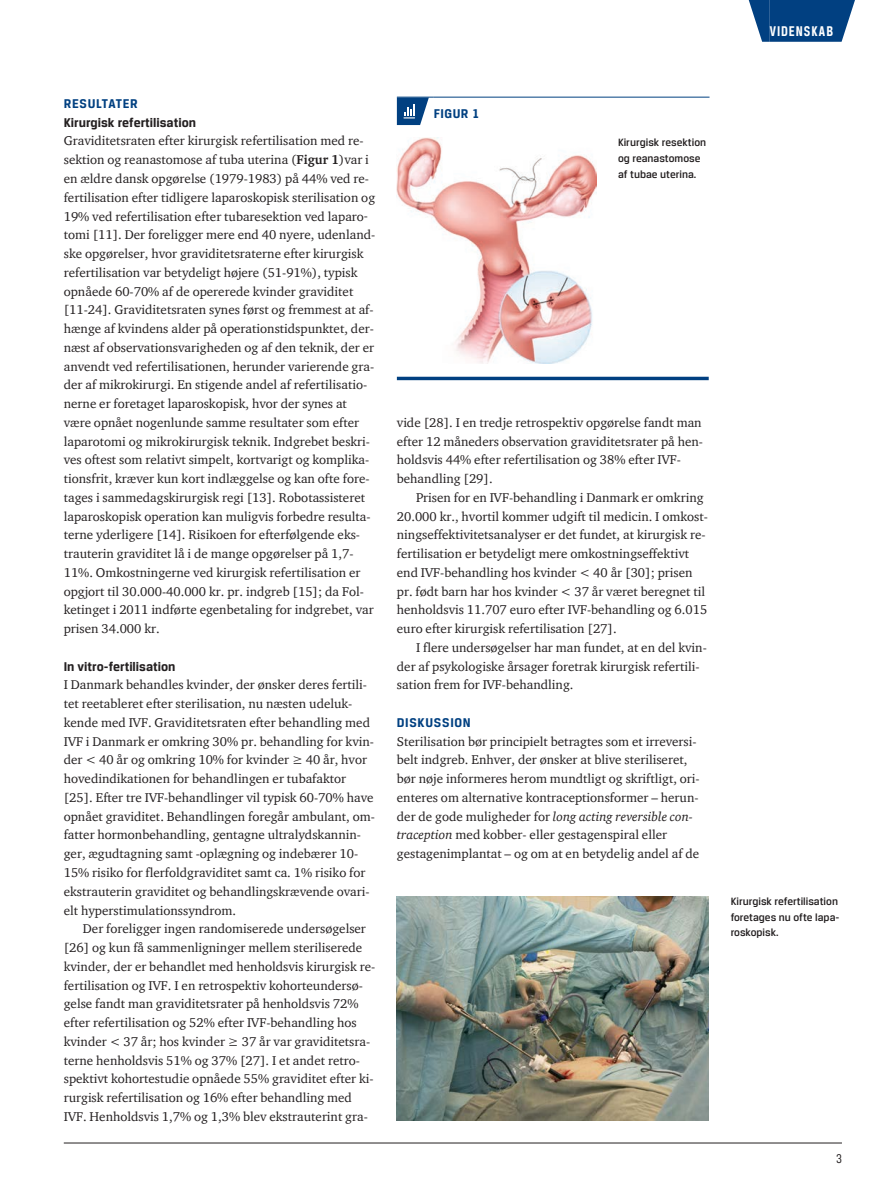
<style>
.page{position:relative;width:893px;height:1191px;background:#fff}
.page>*{position:absolute;margin:0;border:0;box-sizing:border-box;transform-origin:0 0}
.t1{font:700 15px "Breuer Condensed";letter-spacing:.065em;color:#fff}
.t2{font:700 13.5px "Breuer Text";color:#231f20}
.t3{font:700 13.5px "Breuer Text";letter-spacing:.05em;color:#014081}
.t4{font:13.5px "Breuer Condensed";color:#231f20}
.t5{font:13.05px/18.8px "ITC Charter Com";color:#231f20}
.t6{font:500 11.25px/15.8px "Breuer Text";color:#231f20}
.s1{font-weight:700}
.s2{font-style:italic}
</style>
<div class="page">
<hr style="left:64px;top:1142px;width:778px;height:1px;background:#231f20">
<div style="left:770px;top:0;width:64px;height:42px;background:#014081"></div>
<svg style="left:749px;top:0;width:21px;height:42px"></svg>
<svg style="left:834px;top:0;width:21px;height:42px"></svg>
<img style="left:397px;top:896px;width:312px;height:224px">
<hr style="left:397px;top:97px;width:37px;height:1px;background:#014081">
<hr style="left:434px;top:97px;width:275px;height:1px;background:#014081">
<svg style="left:397px;top:97px;width:32px;height:28px"></svg>
<img style="left:397px;top:138px;width:200px;height:225px">
<hr style="left:397px;top:377px;width:312px;height:3px;background:#014081">
<p class="t1" style="left:770px;top:23px;width:65px">VIDENSKAB</p>
<p class="t3" style="left:64px;top:96px;width:40px">RESULTATE</p>
<p class="t3" style="left:130px;top:96px;width:9px">R</p>
<p class="t2" style="left:64px;top:115px;width:134px">Kirurgisk refertilisation</p>
<p class="t5" style="left:64px;top:131px;width:313px">Graviditetsraten efter kirurgisk refertilisation med re&shy;sektion og reanastomose af tuba uterina (<span class="s1">Figur 1</span>)var i en ældre dansk opgørelse (1979-1983) på 44% ved re&shy;fertilisation efter tidligere laparoskopisk sterilisation og 19% ved refertilisation efter tubaresektion ved laparo&shy;tomi [11]. Der foreligger mere end 40 nyere, udenland&shy;ske opgørelser, hvor graviditetsraterne efter kirurgisk refertilisation var betydeligt højere (51-91%), typisk opnåede 60-70% af de opererede kvinder graviditet [11-24]. Graviditetsraten synes først og fremmest at af&shy;hænge af kvindens alder på operationstidspunktet, der&shy;næst af observationsvarigheden og af den teknik, der er anvendt ved refertilisationen, herunder varierende gra&shy;der af mikrokirurgi. En stigende andel af refertilisatio&shy;nerne er foretaget laparoskopisk, hvor der synes at være opnået nogenlunde samme resultater som efter laparotomi og mikrokirurgisk teknik. Indgrebet beskri&shy;ves oftest som relativt simpelt, kortvarigt og komplika&shy;tionsfrit, kræver kun kort indlæggelse og kan ofte fore&shy;tages i sammedagskirurgisk regi [13]. Robotassisteret laparoskopisk operation kan muligvis forbedre resulta&shy;terne yderligere [14]. Risikoen for efterfølgende eks&shy;trauterin graviditet lå i de mange opgørelser på 1,7- 11%. Omkostningerne ved kirurgisk refertilisation er opgjort til 30.000-40.000 kr. pr. indgreb [15]; da Fol&shy;ketinget i 2011 indførte egenbetaling for indgrebet, var prisen 34.000 kr.</p>
<p class="t2" style="left:64px;top:658px;width:113px">In vitro-fertilisation</p>
<p class="t5" style="left:64px;top:675px;width:313px">I Danmark behandles kvinder, der ønsker deres fertili&shy;tet reetableret efter sterilisation, nu næsten udeluk&shy;kende med IVF. Graviditetsraten efter behandling med IVF i Danmark er omkring 30% pr. behandling for kvin&shy;der &lt; 40 år og omkring 10% for kvinder ≥ 40 år, hvor hovedindikationen for behandlingen er tubafaktor [25]. Efter tre IVF-behandlinger vil typisk 60-70% have opnået graviditet. Behandlingen foregår ambulant, om&shy;fatter hormonbehandling, gentagne ultralydskannin&shy;ger, ægudtagning samt -oplægning og indebærer 10- 15% risiko for flerfoldgraviditet samt ca. 1% risiko for ekstrauterin graviditet og behandlingskrævende ovari&shy;elt hyperstimulationssyndrom.</p>
<p class="t5" style="left:64px;top:919px;width:313px;text-indent:19px">Der foreligger ingen randomiserede undersøgelser [26] og kun få sammenligninger mellem steriliserede kvinder, der er behandlet med henholdsvis kirurgisk re&shy;fertilisation og IVF. I en retrospektiv kohorteundersø&shy;gelse fandt man graviditetsrater på henholdsvis 72% efter refertilisation og 52% efter IVF-behandling hos kvinder &lt; 37 år; hos kvinder ≥ 37 år var graviditetsra&shy;terne henholdsvis 51% og 37% [27]. I et andet retro&shy;spektivt kohortestudie opnåede 55% graviditet efter ki&shy;rurgisk refertilisation og 16% efter behandling med IVF. Henholdsvis 1,7% og 1,3% blev ekstrauterint gra-</p>
<p class="t3" style="left:434px;top:106px;width:47px">Figur 1</p>
<p class="t6" style="left:618px;top:134px;width:90px">Kirurgisk resektion og reanastomose af tubae uterina.</p>
<p class="t5" style="left:397px;top:413px;width:308px">vide [28]. I en tredje retrospektiv opgørelse fandt man efter 12 måneders observation graviditetsrater på hen&shy;holdsvis 44% efter refertilisation og 38% efter IVF&shy;behandling [29].</p>
<p class="t5" style="left:397px;top:488px;width:313px;text-indent:19px">Prisen for en IVF-behandling i Danmark er omkring 20.000 kr., hvortil kommer udgift til medicin. I omkost&shy;ningseffektivitetsanalyser er det fundet, at kirurgisk re&shy;fertilisation er betydeligt mere omkostningseffektivt end IVF-behandling hos kvinder &lt; 40 år [30]; prisen pr. født barn har hos kvinder &lt; 37 år været beregnet til henholdsvis 11.707 euro efter IVF-behandling og 6.015 euro efter kirurgisk refertilisation [27].</p>
<p class="t5" style="left:397px;top:638px;width:311px;text-indent:19px">I flere undersøgelser har man fundet, at en del kvin&shy;der af psykologiske årsager foretrak kirurgisk refertili&shy;sation frem for IVF-behandling.</p>
<p class="t3" style="left:397px;top:715px;width:75px">DISKUSSION</p>
<p class="t5" style="left:397px;top:731px;width:304px">Sterilisation bør principielt betragtes som et irreversi&shy;belt indgreb. Enhver, der ønsker at blive steriliseret, bør nøje informeres herom mundtligt og skriftligt, ori&shy;enteres om alternative kontraceptionsformer – herun&shy;der de gode muligheder for <span class="s2">long acting reversible con&shy;traception</span> med kobber- eller gestagenspiral eller gestagenimplantat – og om at en betydelig andel af de</p>
<p class="t6" style="left:731px;top:893px;width:110px">Kirurgisk refertilisation foretages nu ofte lapa&shy;roskopisk.</p>
<p class="t4" style="left:836px;top:1150px;width:7px">3</p>
</div>
